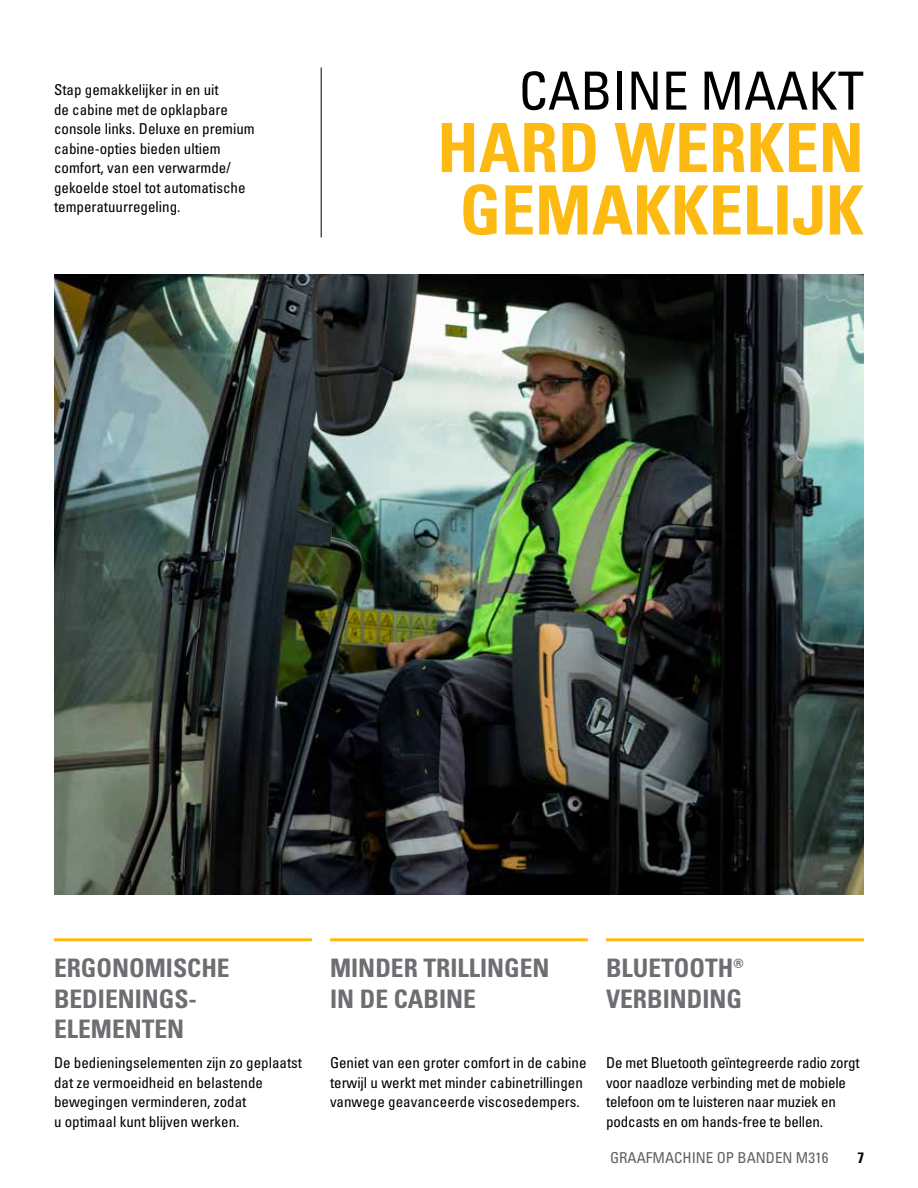
<style>
.page{position:relative;width:918px;height:1188px;background:#fff}
.page>*{position:absolute;margin:0;border:0;box-sizing:border-box;transform-origin:0 0}
.Subhead_large_yellow{font:67.95px/62.4px "Univers LTCYR 67 Bold Cond";color:#fdba12;text-align:center}
.Headline_large_black{font:condensed 52.65px "Univers LTCYR 57";color:#000}
.Benefit_subhead_gray{font:25.5px/30.6px "Univers LTCYR 67 Bold Cond";color:#6d6e71}
.Body_copy{font:condensed 15px/19.5px "Univers LTCYR 57";color:#000}
.t1{font:condensed 15px "Univers LTCYR 57";color:#5e6263}
.t2{font:15px "Univers LTCYR 67 Bold Cond";color:#000}
</style>
<div class="page">
<img style="left:54px;top:274px;width:810px;height:620px">
<hr style="left:321px;top:68px;width:1px;height:169px;background:#000">
<hr style="left:54px;top:938px;width:258px;height:3px;background:#fdba12">
<hr style="left:330px;top:938px;width:258px;height:3px;background:#fdba12">
<hr style="left:606px;top:938px;width:258px;height:3px;background:#fdba12">
<p class="Body_copy" style="left:54px;top:80px;width:202px">Stap gemakkelijker in en uit<br>de cabine met de opklapbare console links. Deluxe en premium cabine-opties bieden ultiem comfort, van een verwarmde/ gekoelde stoel tot automatische temperatuurregeling.</p>
<p class="Headline_large_black" style="left:519px;top:58px;width:347px">CABINE MAAKT</p>
<p class="Subhead_large_yellow" style="left:437px;top:116px;width:428px">HARD WERKEN<br>GEMAKKELIJK</p>
<p class="Benefit_subhead_gray" style="left:54px;top:952px;width:177px">ERGONOMISCHE<br>BEDIENINGS-<br>ELEMENTEN</p>
<p class="Benefit_subhead_gray" style="left:606px;top:952px;width:139px">BLUETOOTH®<br>VERBINDING</p>
<p class="Benefit_subhead_gray" style="left:330px;top:952px;width:221px">MINDER TRILLINGEN<br>IN DE CABINE</p>
<p class="Body_copy" style="left:330px;top:1053px;width:258px">Geniet van een groter comfort in de cabine terwijl u werkt met minder cabinetrillingen vanwege geavanceerde viscosedempers.</p>
<p class="Body_copy" style="left:54px;top:1053px;width:250px">De bedieningselementen zijn zo geplaatst dat ze vermoeidheid en belastende bewegingen verminderen, zodat<br>u optimaal kunt blijven werken.</p>
<p class="Body_copy" style="left:606px;top:1053px;width:255px">De met Bluetooth geïntegreerde radio zorgt voor naadloze verbinding met de mobiele telefoon om te luisteren naar muziek en podcasts en om hands-free te bellen.</p>
<p class="t1" style="left:610px;top:1148px;width:220px">GRAAFMACHINE OP BANDEN M316</p>
<p class="t2" style="left:857px;top:1148px;width:8px">7</p>
</div>
